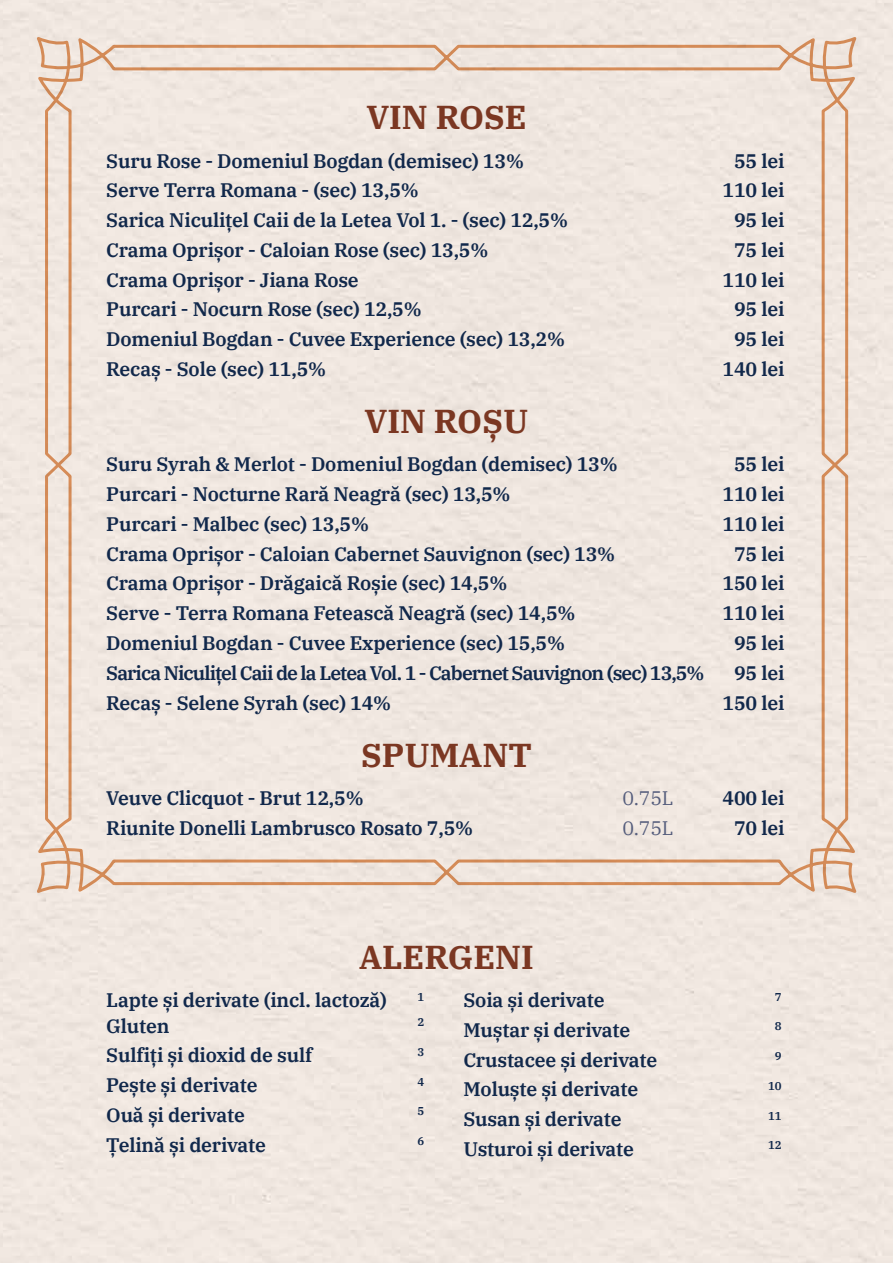
<style>
.page{position:relative;width:893px;height:1263px;background:#fff}
.page>*{position:absolute;margin:0;border:0;box-sizing:border-box;transform-origin:0 0}
.t1{font:700 33px "IBM Plex Serif";color:#7b3722}
.t2{font:600 19.5px "IBM Plex Serif";letter-spacing:-.01em;color:#11284b}
.t3{font:600 19.5px "IBM Plex Serif";letter-spacing:-.05em;color:#11284b}
.t4{font:19.5px "IBM Plex Serif";letter-spacing:-.01em;color:#555d7c}
.t5{font:600 11.4px "IBM Plex Serif";color:#11284b}
</style>
<div class="page">
<div style="left:36px;top:36px;width:821px;height:425px;background:#f0e7e0"></div>
<div style="left:36px;top:461px;width:821px;height:433px;background:#f0e7e0"></div>
<h1 class="t1" style="left:366px;top:91px;width:162px">VIN ROSE</h1>
<p class="t2" style="left:106px;top:145px;width:419px">Suru Rose - Domeniul Bogdan (demisec) 13%</p>
<p class="t2" style="left:734px;top:145px;width:52px">55 lei</p>
<p class="t2" style="left:106px;top:175px;width:314px">Serve Terra Romana - (sec) 13,5%</p>
<p class="t2" style="left:723px;top:175px;width:63px">110 lei</p>
<p class="t2" style="left:106px;top:205px;width:463px">Sarica Niculițel Caii de la Letea Vol 1. - (sec) 12,5%</p>
<p class="t2" style="left:734px;top:205px;width:52px">95 lei</p>
<p class="t2" style="left:106px;top:235px;width:384px">Crama Oprișor - Caloian Rose (sec) 13,5%</p>
<p class="t2" style="left:734px;top:235px;width:52px">75 lei</p>
<p class="t2" style="left:106px;top:264px;width:254px">Crama Oprișor - Jiana Rose</p>
<p class="t2" style="left:723px;top:264px;width:63px">110 lei</p>
<p class="t2" style="left:106px;top:294px;width:317px">Purcari - Nocurn Rose (sec) 12,5%</p>
<p class="t2" style="left:734px;top:294px;width:52px">95 lei</p>
<p class="t2" style="left:106px;top:324px;width:460px">Domeniul Bogdan - Cuvee Experience (sec) 13,2%</p>
<p class="t2" style="left:734px;top:324px;width:52px">95 lei</p>
<p class="t2" style="left:106px;top:354px;width:221px">Recaș - Sole (sec) 11,5%</p>
<p class="t2" style="left:723px;top:354px;width:63px">140 lei</p>
<h1 class="t1" style="left:364px;top:395px;width:165px">VIN ROȘU</h1>
<p class="t2" style="left:106px;top:449px;width:513px">Suru Syrah &amp; Merlot - Domeniul Bogdan (demisec) 13%</p>
<p class="t2" style="left:734px;top:449px;width:52px">55 lei</p>
<p class="t2" style="left:106px;top:479px;width:406px">Purcari - Nocturne Rară Neagră (sec) 13,5%</p>
<p class="t2" style="left:723px;top:479px;width:63px">110 lei</p>
<p class="t2" style="left:106px;top:509px;width:264px">Purcari - Malbec (sec) 13,5%</p>
<p class="t2" style="left:723px;top:509px;width:63px">110 lei</p>
<p class="t2" style="left:106px;top:538px;width:510px">Crama Oprișor - Caloian Cabernet Sauvignon (sec) 13%</p>
<p class="t2" style="left:734px;top:538px;width:52px">75 lei</p>
<p class="t2" style="left:106px;top:568px;width:403px">Crama Oprișor - Drăgaică Roșie (sec) 14,5%</p>
<p class="t2" style="left:723px;top:568px;width:63px">150 lei</p>
<p class="t2" style="left:106px;top:598px;width:471px">Serve - Terra Romana Fetească Neagră (sec) 14,5%</p>
<p class="t2" style="left:723px;top:598px;width:63px">110 lei</p>
<p class="t2" style="left:106px;top:628px;width:460px">Domeniul Bogdan - Cuvee Experience (sec) 15,5%</p>
<p class="t2" style="left:734px;top:628px;width:52px">95 lei</p>
<p class="t3" style="left:106px;top:657px;width:600px">Sarica Niculițel Caii de la Letea Vol. 1 - Cabernet Sauvignon (sec) 13,5%</p>
<p class="t2" style="left:734px;top:657px;width:52px">95 lei</p>
<p class="t2" style="left:106px;top:687px;width:286px">Recaș - Selene Syrah (sec) 14%</p>
<p class="t2" style="left:723px;top:687px;width:63px">150 lei</p>
<h1 class="t1" style="left:361px;top:729px;width:172px">SPUMANT</h1>
<p class="t2" style="left:106px;top:783px;width:259px">Veuve Clicquot - Brut 12,5%</p>
<p class="t4" style="left:622px;top:783px;width:53px">0.75L</p>
<p class="t2" style="left:723px;top:783px;width:63px">400 lei</p>
<p class="t2" style="left:106px;top:812px;width:368px">Riunite Donelli Lambrusco Rosato 7,5%</p>
<p class="t4" style="left:622px;top:813px;width:53px">0.75L</p>
<p class="t2" style="left:734px;top:812px;width:52px">70 lei</p>
<h1 class="t1" style="left:359px;top:931px;width:176px">ALERGENI</h1>
<p class="t2" style="left:106px;top:985px;width:282px">Lapte și derivate (incl. lactoză)</p>
<p class="t5" style="left:417px;top:987px;width:8px">1</p>
<p class="t2" style="left:106px;top:1010px;width:65px">Gluten</p>
<p class="t5" style="left:417px;top:1013px;width:8px">2</p>
<p class="t2" style="left:106px;top:1040px;width:207px">Sulfiți și dioxid de sulf</p>
<p class="t5" style="left:417px;top:1043px;width:8px">3</p>
<p class="t2" style="left:106px;top:1070px;width:153px">Pește și derivate</p>
<p class="t5" style="left:417px;top:1073px;width:8px">4</p>
<p class="t2" style="left:106px;top:1099px;width:140px">Ouă și derivate</p>
<p class="t5" style="left:417px;top:1102px;width:8px">5</p>
<p class="t2" style="left:106px;top:1129px;width:161px">Țelină și derivate</p>
<p class="t5" style="left:417px;top:1132px;width:8px">6</p>
<p class="t2" style="left:463px;top:985px;width:143px">Soia și derivate</p>
<p class="t5" style="left:775px;top:987px;width:8px">7</p>
<p class="t2" style="left:463px;top:1014px;width:168px">Muștar și derivate</p>
<p class="t5" style="left:775px;top:1017px;width:8px">8</p>
<p class="t2" style="left:463px;top:1044px;width:195px">Crustacee și derivate</p>
<p class="t5" style="left:775px;top:1047px;width:8px">9</p>
<p class="t2" style="left:463px;top:1074px;width:176px">Moluște și derivate</p>
<p class="t5" style="left:768px;top:1077px;width:15px">10</p>
<p class="t2" style="left:463px;top:1104px;width:160px">Susan și derivate</p>
<p class="t5" style="left:768px;top:1107px;width:15px">11</p>
<p class="t2" style="left:463px;top:1134px;width:172px">Usturoi și derivate</p>
<p class="t5" style="left:768px;top:1136px;width:15px">12</p>
</div>
